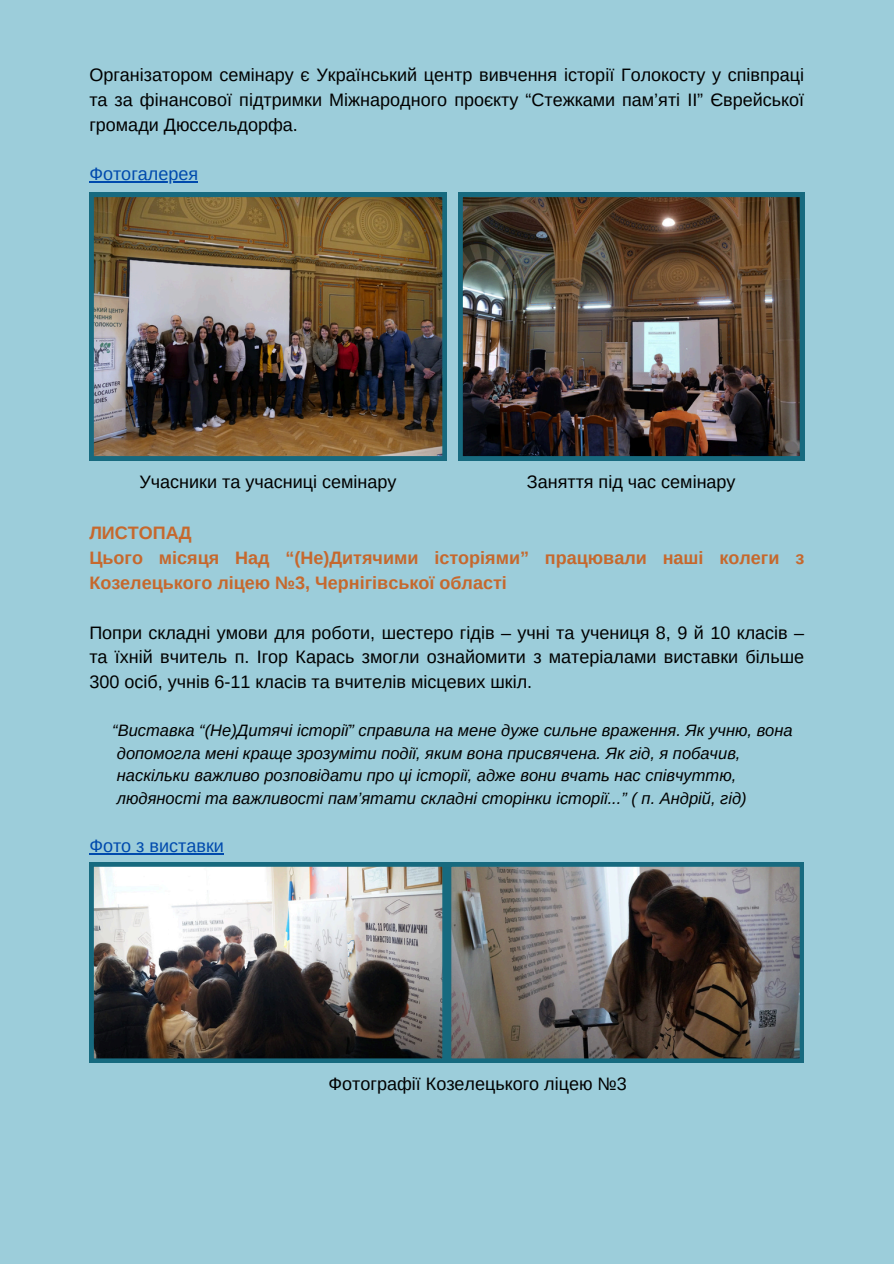
<style>
.page{position:relative;width:894px;height:1264px;background:#fff}
.page>*{position:absolute;margin:0;border:0;box-sizing:border-box;transform-origin:0 0}
.t1{font:18px/24.8px "Arimo";color:#000;text-align:justify}
.t2{font:700 18px/24.8px "Arimo";color:#c6682d}
.t3{font:18px "Arimo";color:#004aad}
.t4{font:italic 16.5px "Arimo";color:#000}
</style>
<div class="page">
<div style="left:0;top:0;width:893px;height:1263px;background:#9ccdda"></div>
<hr style="left:89px;top:182px;width:109px;height:1px;background:#004aad">
<img style="left:89px;top:192px;width:357px;height:268px">
<img style="left:458px;top:192px;width:345px;height:268px">
<hr style="left:89px;top:853px;width:135px;height:1px;background:#004aad">
<img style="left:89px;top:862px;width:357px;height:200px">
<svg style="left:446px;top:862px;width:357px;height:200px;background:#626361"></svg>
<p class="t1" style="left:89px;top:63px;width:716px">Організатором семінару є Український центр вивчення історії Голокосту у співпраці та за фінансової підтримки Міжнародного проєкту “Стежками пам’яті ІІ” Єврейської громади Дюссельдорфа.</p>
<p class="t3" style="left:89px;top:164px;width:110px">Фотогалерея</p>
<p class="t1" style="left:139px;top:469px;width:258px">Учасники та учасниці семінару</p>
<p class="t1" style="left:526px;top:469px;width:210px">Заняття під час семінару</p>
<p class="t2" style="left:89px;top:521px;width:716px">ЛИСТОПАД<br>Цього місяця Над “(Не)Дитячими історіями” працювали наші колеги з<br>Козелецького ліцею №3, Чернігівської області</p>
<p class="t1" style="left:89px;top:620px;width:716px">Попри складні умови для роботи, шестеро гідів – учні та учениця 8, 9 й 10 класів – та їхній вчитель п. Ігор Карась змогли ознайомити з матеріалами виставки більше 300 осіб, учнів 6-11 класів та вчителів місцевих шкіл.</p>
<h1 class="t4" style="left:112px;top:721px;width:681px">“Виставка “(Не)Дитячі історії” справила на мене дуже сильне враження. Як учню, вона</h1>
<p class="t4" style="left:117px;top:744px;width:625px">допомогла мені краще зрозуміти події, яким вона присвячена. Як гід, я побачив,</p>
<p class="t4" style="left:117px;top:766px;width:620px">наскільки важливо розповідати про ці історії, адже вони вчать нас співчуттю,</p>
<p class="t4" style="left:117px;top:789px;width:631px">людяності та важливості пам’ятати складні сторінки історії...” ( п. Андрій, гід)</p>
<p class="t3" style="left:89px;top:836px;width:136px">Фото з виставки</p>
<p class="t1" style="left:328px;top:1071px;width:300px">Фотографії Козелецького ліцею №3</p>
</div>
